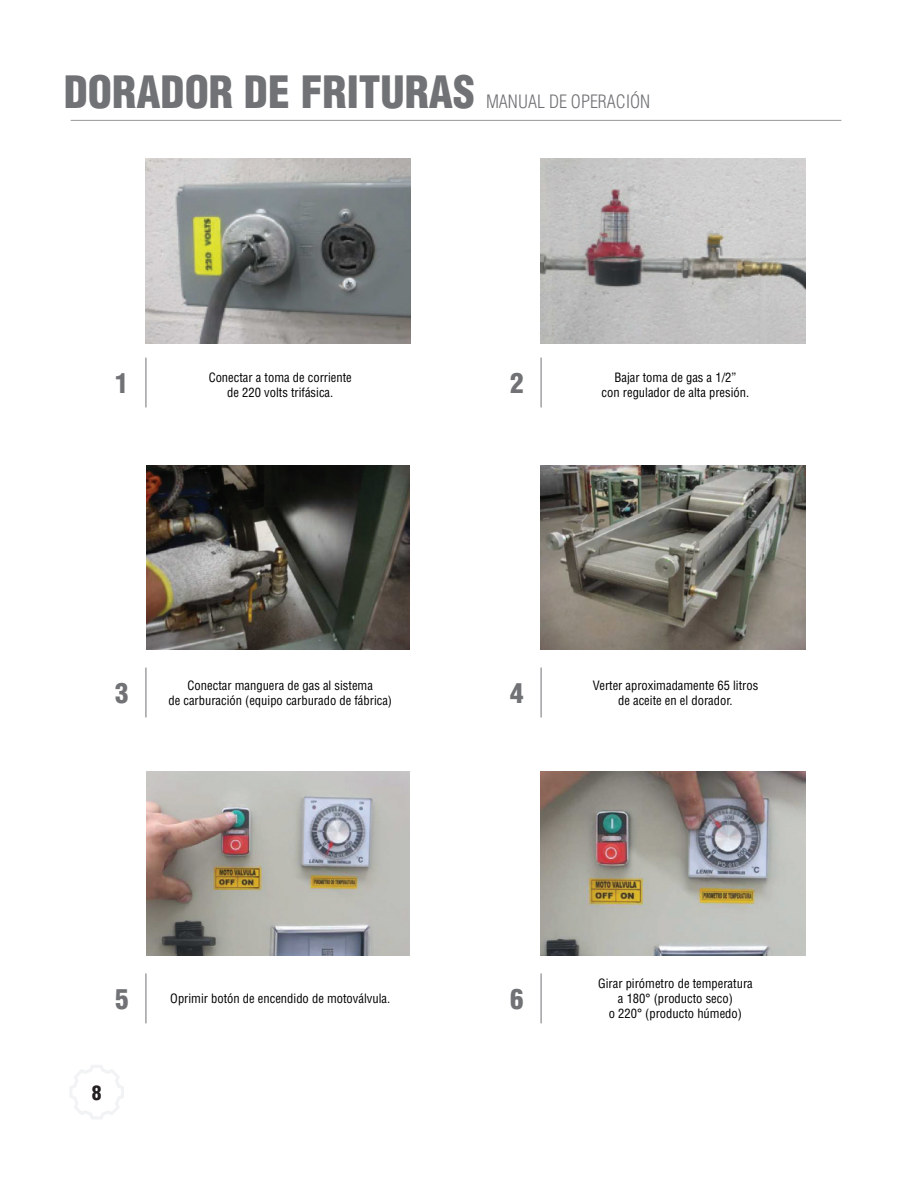
<style>
.page{position:relative;width:918px;height:1188px;background:#fff}
.page>*{position:absolute;margin:0;border:0;box-sizing:border-box;transform-origin:0 0}
.t1{font:900 condensed 43.5px "Helvetica";color:#717275}
.t2{font:900 condensed 27px "Helvetica";color:#717275}
.t3{font:900 condensed 19.5px "Helvetica";color:#231f20}
.t4{font:300 condensed 18px "Helvetica LT Std";color:#717275}
.t5{font:condensed 12.6px/15.1px "Helvetica";color:#000;text-align:center}
</style>
<div class="page">
<hr style="left:71px;top:120px;width:770px;height:1px;background:#979797">
<svg style="left:70px;top:1065px;width:54px;height:54px"></svg>
<img style="left:146px;top:158px;width:264px;height:185px">
<img style="left:541px;top:158px;width:264px;height:185px">
<img style="left:146px;top:771px;width:263px;height:184px">
<img style="left:146px;top:465px;width:263px;height:184px">
<hr style="left:146px;top:358px;width:1px;height:50px;background:#727277">
<hr style="left:541px;top:358px;width:1px;height:50px;background:#727277">
<hr style="left:146px;top:973px;width:1px;height:50px;background:#727277">
<hr style="left:146px;top:668px;width:1px;height:49px;background:#727277">
<hr style="left:541px;top:973px;width:1px;height:50px;background:#727277">
<hr style="left:541px;top:668px;width:1px;height:49px;background:#727277">
<img style="left:541px;top:771px;width:264px;height:184px">
<img style="left:541px;top:465px;width:264px;height:184px">
<h1 class="t1" style="left:64px;top:65px;width:413px">DORADOR DE FRITURAS</h1>
<h3 class="t4" style="left:486px;top:91px;width:166px">MANUAL DE OPERACIÓN</h3>
<p class="t5" style="left:209px;top:369px;width:145px">Conectar a toma de corriente de 220 volts trifásica.</p>
<p class="t5" style="left:602px;top:369px;width:149px">Bajar toma de gas a 1/2”<br>con regulador de alta presión.</p>
<h2 class="t2" style="left:115px;top:366px;width:15px">1</h2>
<h2 class="t2" style="left:510px;top:366px;width:15px">2</h2>
<h2 class="t2" style="left:115px;top:676px;width:15px">3</h2>
<p class="t5" style="left:168px;top:678px;width:225px">Conectar manguera de gas al sistema<br>de carburación (equipo carburado de fábrica)</p>
<h2 class="t2" style="left:115px;top:982px;width:15px">5</h2>
<h3 class="t3" style="left:92px;top:1080px;width:11px">8</h3>
<p class="t5" style="left:170px;top:991px;width:221px">Oprimir botón de encendido de motoválvula.</p>
<h2 class="t2" style="left:510px;top:676px;width:15px">4</h2>
<p class="t5" style="left:593px;top:678px;width:167px">Verter aproximadamente 65 litros de aceite en el dorador.</p>
<h2 class="t2" style="left:510px;top:982px;width:15px">6</h2>
<p class="t5" style="left:598px;top:976px;width:156px">Girar pirómetro de temperatura a 180° (producto seco)<br>o 220° (producto húmedo)</p>
</div>
